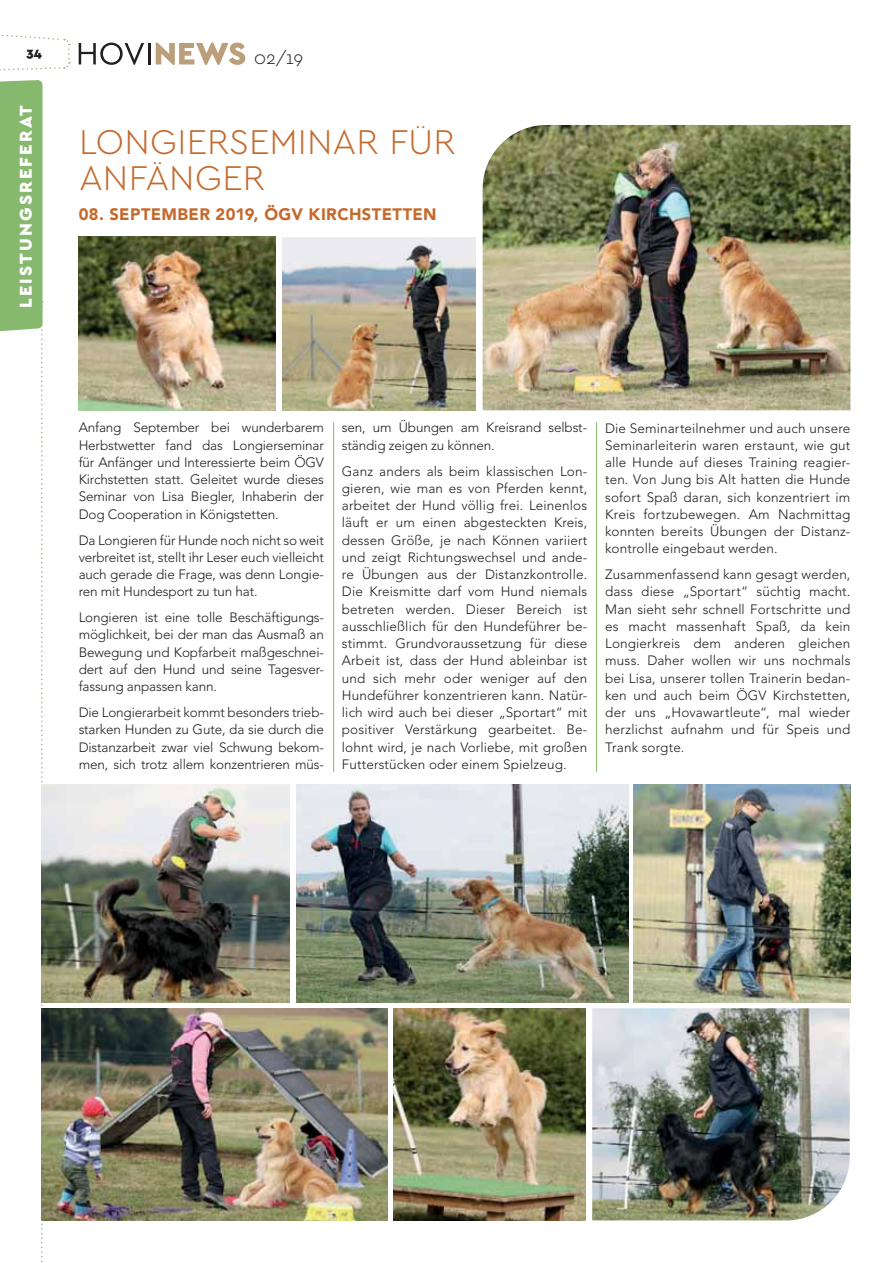
<style>
.page{position:relative;width:893px;height:1263px;background:#fff}
.page>*{position:absolute;margin:0;border:0;box-sizing:border-box;transform-origin:0 0}
.t1{font:300 36px/36px "Cera GR";letter-spacing:.005em;color:#c56a2c}
.t2{font:300 21.6px "Cera GR";color:#c56a2c}
.t3{font:900 18px "Cera GR";letter-spacing:.12em;color:#fff}
.t4{font:300 18px "Cera GR";color:#231f20}
.t5{font:900 16.5px "Avenir";letter-spacing:.02em;color:#c56a2c}
.t6{font:300 13.5px/17.2px "Avenir";letter-spacing:-.01em;color:#231f20;text-align:justify}
.t7{font:900 13.5px "Cera GR";color:#231f20}
</style>
<div class="page">
<svg style="left:0;top:80px;width:43px;height:1183px"></svg>
<svg style="left:79px;top:43px;width:65px;height:22px"></svg>
<hr style="left:148px;top:43px;width:3px;height:21px;background:#231f20">
<svg style="left:156px;top:43px;width:89px;height:22px"></svg>
<svg style="left:0;top:34px;width:70px;height:37px"></svg>
<img style="left:79px;top:237px;width:197px;height:173px">
<img style="left:483px;top:125px;width:367px;height:285px">
<hr style="left:333px;top:422px;width:1px;height:350px;background:#86b96d">
<hr style="left:596px;top:422px;width:1px;height:350px;background:#86b96d">
<img style="left:283px;top:237px;width:193px;height:173px">
<img style="left:394px;top:1008px;width:191px;height:212px">
<img style="left:41px;top:1008px;width:346px;height:212px">
<img style="left:41px;top:784px;width:249px;height:219px">
<img style="left:296px;top:784px;width:332px;height:219px">
<img style="left:634px;top:784px;width:216px;height:219px">
<img style="left:592px;top:1008px;width:258px;height:212px">
<p class="t7" style="left:26px;top:45px;width:17px">34</p>
<h3 class="t3" style="left:15px;top:308px;width:204px;rotate:-90deg">LEISTUNGSREFERAT</h3>
<h3 class="t4" style="left:254px;top:48px;width:51px">02/19</h3>
<h2 class="t2" style="left:415px;top:108px;width:12px">..</h2>
<h1 class="t1" style="left:79px;top:123px;width:378px">LONGIERSEMINAR FUR<br>ANFANGER</h1>
<p class="t5" style="left:79px;top:207px;width:359px">08. SEPTEMBER 2019, ÖGV KIRCHSTETTEN</p>
<h2 class="t2" style="left:152px;top:143px;width:12px">..</h2>
<p class="t6" style="left:79px;top:420px;width:247px">Anfang September bei wunderbarem Herbstwetter fand das Longierseminar für Anfänger und Interessierte beim ÖGV Kirchstetten statt. Geleitet wurde dieses Seminar von Lisa Biegler, Inhaberin der Dog Cooperation in Königstetten.</p>
<p class="t6" style="left:79px;top:532px;width:247px">Da Longieren für Hunde noch nicht so weit verbreitet ist, stellt ihr Leser euch vielleicht auch gerade die Frage, was denn Longie&shy;ren mit Hundesport zu tun hat.</p>
<p class="t6" style="left:79px;top:610px;width:247px">Longieren ist eine tolle Beschäftigungs&shy;möglichkeit, bei der man das Ausmaß an Bewegung und Kopfarbeit maßgeschnei&shy;dert auf den Hund und seine Tagesver&shy;fassung anpassen kann.</p>
<p class="t6" style="left:79px;top:704px;width:247px">Die Longierarbeit kommt besonders trieb&shy;starken Hunden zu Gute, da sie durch die Distanzarbeit zwar viel Schwung bekom&shy;men, sich trotz allem konzentrieren müs-</p>
<p class="t6" style="left:342px;top:420px;width:247px">sen, um Übungen am Kreisrand selbst&shy;ständig zeigen zu können.</p>
<p class="t6" style="left:342px;top:463px;width:247px">Ganz anders als beim klassischen Lon&shy;gieren, wie man es von Pferden kennt, arbeitet der Hund völlig frei. Leinenlos läuft er um einen abgesteckten Kreis, dessen Größe, je nach Können variiert und zeigt Richtungswechsel und ande&shy;re Übungen aus der Distanzkontrolle.<br>Die Kreismitte darf vom Hund niemals betreten werden. Dieser Bereich ist ausschließlich für den Hundeführer be&shy;stimmt. Grundvoraussetzung für diese Arbeit ist, dass der Hund ableinbar ist und sich mehr oder weniger auf den Hundeführer konzentrieren kann. Natür&shy;lich wird auch bei dieser „Sportart“ mit positiver Verstärkung gearbeitet. Be&shy;lohnt wird, je nach Vorliebe, mit großen Futterstücken oder einem Spielzeug.</p>
<p class="t6" style="left:605px;top:420px;width:247px">Die Seminarteilnehmer und auch unsere Seminarleiterin waren erstaunt, wie gut alle Hunde auf dieses Training reagier&shy;ten. Von Jung bis Alt hatten die Hunde sofort Spaß daran, sich konzentriert im Kreis fortzubewegen. Am Nachmittag konnten bereits Übungen der Distanz&shy;kontrolle eingebaut werden.</p>
<p class="t6" style="left:605px;top:567px;width:247px">Zusammenfassend kann gesagt werden, dass diese „Sportart“ süchtig macht.<br>Man sieht sehr schnell Fortschritte und es macht massenhaft Spaß, da kein Longierkreis dem anderen gleichen muss. Daher wollen wir uns nochmals bei Lisa, unserer tollen Trainerin bedan&shy;ken und auch beim ÖGV Kirchstetten, der uns „Hovawartleute“, mal wieder herzlichst aufnahm und für Speis und Trank sorgte.</p>
</div>
